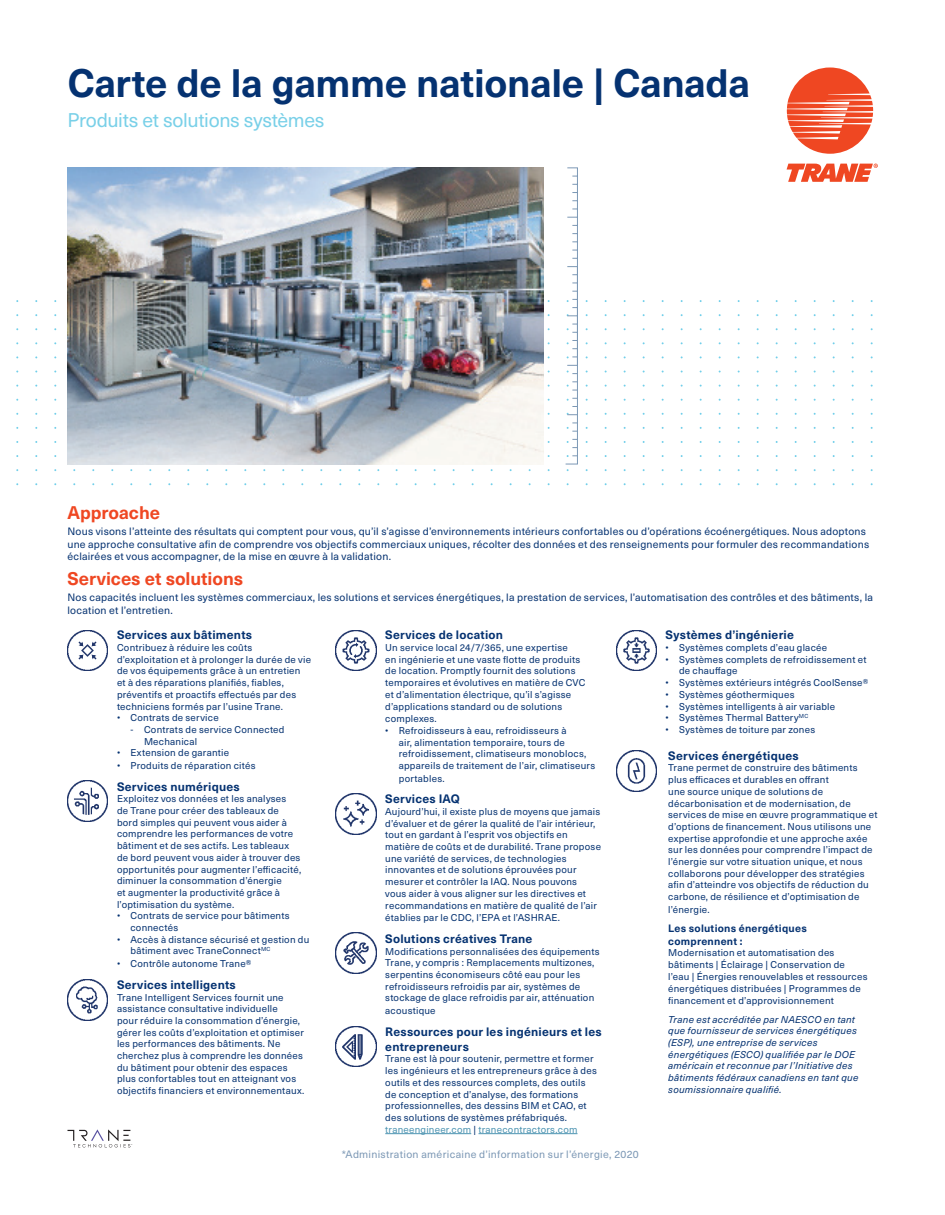
<style>
.page{position:relative;width:945px;height:1215px;background:#fff}
.page>*{position:absolute;margin:0;border:0;box-sizing:border-box;transform-origin:0 0}
.t1{font:700 39px "Neue Haas Unica W1 G";letter-spacing:-.01em;color:#053271}
.t2{font:19.5px "Neue Haas Unica W1 G";letter-spacing:-.015em;color:#79d0e8}
.t3{font:700 18px "Neue Haas Unica W1 G";letter-spacing:-.005em;color:#ef4722}
.t4{font:700 12px/15px "Neue Haas Unica W1 G";letter-spacing:.02em;color:#053271}
.t5{font:10.5px/12.6px "Neue Haas Unica W1 G";letter-spacing:.02em;color:#053271}
.t6{font:10.5px "Neue Haas Unica W1 G";letter-spacing:.03em;color:#7c98b5}
.t7{font:700 10.5px/12.6px "Neue Haas Unica W1 G";letter-spacing:.02em;color:#053271}
.t8{font:9.75px/11.7px "Neue Haas Unica W1 G";letter-spacing:.02em;color:#053271}
.t9{font:italic 9.75px/11.7px "Neue Haas Unica W1 G";letter-spacing:.025em;color:#053271}
.s1{color:#4b93b1}
</style>
<div class="page">
<img style="left:68px;top:167px;width:476px;height:297px">
<img style="left:68px;top:781px;width:40px;height:40px">
<img style="left:68px;top:630px;width:40px;height:41px">
<img style="left:68px;top:980px;width:40px;height:40px">
<hr style="left:385px;top:1133px;width:86px;height:1px;background:#4b93b1">
<hr style="left:479px;top:1133px;width:99px;height:1px;background:#4b93b1">
<img style="left:616px;top:751px;width:41px;height:40px">
<img style="left:336px;top:630px;width:40px;height:41px">
<img style="left:336px;top:794px;width:40px;height:40px">
<img style="left:336px;top:1026px;width:40px;height:41px">
<img style="left:336px;top:933px;width:40px;height:40px">
<img style="left:616px;top:630px;width:41px;height:41px">
<svg style="left:565px;top:167px;width:13px;height:304px"></svg>
<svg style="left:68px;top:1129px;width:64px;height:19px"></svg>
<svg style="left:787px;top:164px;width:86px;height:18px"></svg>
<svg style="left:874px;top:164px;width:4px;height:4px"></svg>
<svg style="left:787px;top:68px;width:86px;height:86px"></svg>
<h1 class="t1" style="left:68px;top:54px;width:684px">Carte de la gamme nationale | Canada</h1>
<h2 class="t2" style="left:68px;top:106px;width:258px">Produits et solutions systèmes</h2>
<h3 class="t3" style="left:68px;top:499px;width:94px">Approache</h3>
<p class="t5" style="left:68px;top:524px;width:803px">Nous visons l’atteinte des résultats qui comptent pour vous, qu’il s’agisse d’environnements intérieurs confortables ou d’opérations écoénergétiques. Nous adoptons une approche consultative afin de comprendre vos objectifs commerciaux uniques, récolter des données et des renseignements pour formuler des recommandations éclairées et vous accompagner, de la mise en œuvre à la validation.</p>
<h3 class="t3" style="left:68px;top:565px;width:177px">Services et solutions</h3>
<p class="t5" style="left:68px;top:591px;width:807px">Nos capacités incluent les systèmes commerciaux, les solutions et services énergétiques, la prestation de services, l’automatisation des contrôles et des bâtiments, la location et l’entretien.</p>
<p class="t4" style="left:117px;top:627px;width:137px">Services aux bâtiments</p>
<p class="t8" style="left:117px;top:641px;width:196px">Contribuez à réduire les coûts d’exploitation et à prolonger la durée de vie de vos équipements grâce à un entretien et à des réparations planifiés, fiables, préventifs et proactifs effectués par des techniciens formés par l’usine Trane.</p>
<p class="t8" style="left:117px;top:711px;width:103px">• Contrats de service</p>
<p class="t8" style="left:144px;top:723px;width:142px;text-indent:-14px">- Contrats de service Connected<br>Mechanical</p>
<p class="t8" style="left:117px;top:747px;width:114px">• Extension de garantie</p>
<p class="t8" style="left:117px;top:759px;width:140px">• Produits de réparation cités</p>
<p class="t4" style="left:117px;top:778px;width:124px">Services numériques</p>
<p class="t8" style="left:117px;top:793px;width:186px">Exploitez vos données et les analyses<br>de Trane pour créer des tableaux de bord simples qui peuvent vous aider à comprendre les performances de votre bâtiment et de ses actifs. Les tableaux de bord peuvent vous aider à trouver des opportunités pour augmenter l’efficacité, diminuer la consommation d’énergie<br>et augmenter la productivité grâce à l’optimisation du système.</p>
<p class="t8" style="left:131px;top:910px;width:161px;text-indent:-14px">• Contrats de service pour bâtiments connectés</p>
<p class="t8" style="left:131px;top:933px;width:180px;text-indent:-14px">• Accès à distance sécurisé et gestion du bâtiment avec TraneConnect<sup>MC</sup></p>
<p class="t8" style="left:117px;top:957px;width:136px">• Contrôle autonome Trane®</p>
<p class="t4" style="left:117px;top:976px;width:120px">Services intelligents</p>
<p class="t8" style="left:117px;top:991px;width:189px">Trane Intelligent Services fournit une assistance consultative individuelle<br>pour réduire la consommation d’énergie, gérer les coûts d’exploitation et optimiser les performances des bâtiments. Ne cherchez plus à comprendre les données du bâtiment pour obtenir des espaces plus confortables tout en atteignant vos objectifs financiers et environnementaux.</p>
<p class="t4" style="left:385px;top:627px;width:119px">Services de location</p>
<p class="t8" style="left:385px;top:641px;width:202px">Un service local 24/7/365, une expertise<br>en ingénierie et une vaste flotte de produits de location. Promptly fournit des solutions temporaires et évolutives en matière de CVC et d’alimentation électrique, qu’il s’agisse d’applications standard ou de solutions complexes.</p>
<p class="t8" style="left:399px;top:724px;width:198px;text-indent:-14px">• Refroidisseurs à eau, refroidisseurs à<br>air, alimentation temporaire, tours de refroidissement, climatiseurs monoblocs, appareils de traitement de l’air, climatiseurs portables.</p>
<p class="t4" style="left:385px;top:791px;width:76px">Services IAQ</p>
<p class="t8" style="left:385px;top:805px;width:217px">Aujourd’hui, il existe plus de moyens que jamais d’évaluer et de gérer la qualité de l’air intérieur, tout en gardant à l’esprit vos objectifs en matière de coûts et de durabilité. Trane propose une variété de services, de technologies innovantes et de solutions éprouvées pour mesurer et contrôler la IAQ. Nous pouvons<br>vous aider à vous aligner sur les directives et recommandations en matière de qualité de l’air établies par le CDC, l’EPA et l’ASHRAE.</p>
<p class="t4" style="left:385px;top:930px;width:149px">Solutions créatives Trane</p>
<p class="t8" style="left:385px;top:945px;width:216px">Modifications personnalisées des équipements Trane, y compris : Remplacements multizones, serpentins économiseurs côté eau pour les refroidisseurs refroidis par air, systèmes de stockage de glace refroidis par air, atténuation acoustique</p>
<p class="t4" style="left:385px;top:1023px;width:218px">Ressources pour les ingénieurs et les entrepreneurs</p>
<p class="t8" style="left:385px;top:1053px;width:213px">Trane est là pour soutenir, permettre et former les ingénieurs et les entrepreneurs grâce à des outils et des ressources complets, des outils de conception et d’analyse, des formations professionnelles, des dessins BIM et CAO, et des solutions de systèmes préfabriqués. <span class="s1">traneengineer.com</span> | <span class="s1">tranecontractors.com</span></p>
<p class="t4" style="left:666px;top:627px;width:130px">Systèmes d’ingénierie</p>
<p class="t8" style="left:666px;top:641px;width:163px">• Systèmes complets d’eau glacée</p>
<p class="t8" style="left:679px;top:653px;width:189px;text-indent:-14px">• Systèmes complets de refroidissement et de chauffage</p>
<p class="t8" style="left:666px;top:676px;width:204px">• Systèmes extérieurs intégrés CoolSense®</p>
<p class="t8" style="left:666px;top:688px;width:131px">• Systèmes géothermiques</p>
<p class="t8" style="left:666px;top:700px;width:171px">• Systèmes intelligents à air variable</p>
<p class="t8" style="left:666px;top:711px;width:144px">• Systèmes Thermal Battery<sup>MC</sup></p>
<p class="t8" style="left:666px;top:723px;width:151px">• Systèmes de toiture par zones</p>
<p class="t4" style="left:668px;top:747px;width:132px">Services énergétiques</p>
<p class="t8" style="left:668px;top:762px;width:211px">Trane permet de construire des bâtiments plus efficaces et durables en offrant<br>une source unique de solutions de décarbonisation et de modernisation, de services de mise en œuvre programmatique et d’options de financement. Nous utilisons une expertise approfondie et une approche axée sur les données pour comprendre l’impact de l’énergie sur votre situation unique, et nous collaborons pour développer des stratégies afin d’atteindre vos objectifs de réduction du carbone, de résilience et d’optimisation de l’énergie.</p>
<p class="t7" style="left:668px;top:921px;width:140px">Les solutions énergétiques comprennent :</p>
<p class="t8" style="left:668px;top:947px;width:201px">Modernisation et automatisation des bâtiments | Éclairage | Conservation de l’eau | Énergies renouvelables et ressources énergétiques distribuées | Programmes de financement et d’approvisionnement</p>
<p class="t9" style="left:668px;top:1013px;width:192px">Trane est accréditée par NAESCO en tant que fournisseur de services énergétiques (ESP), une entreprise de services énergétiques (ESCO) qualifiée par le DOE américain et reconnue par l’Initiative des bâtiments fédéraux canadiens en tant que soumissionnaire qualifié.</p>
<p class="t6" style="left:342px;top:1146px;width:299px">*Administration américaine d’information sur l’énergie, 2020</p>
</div>
